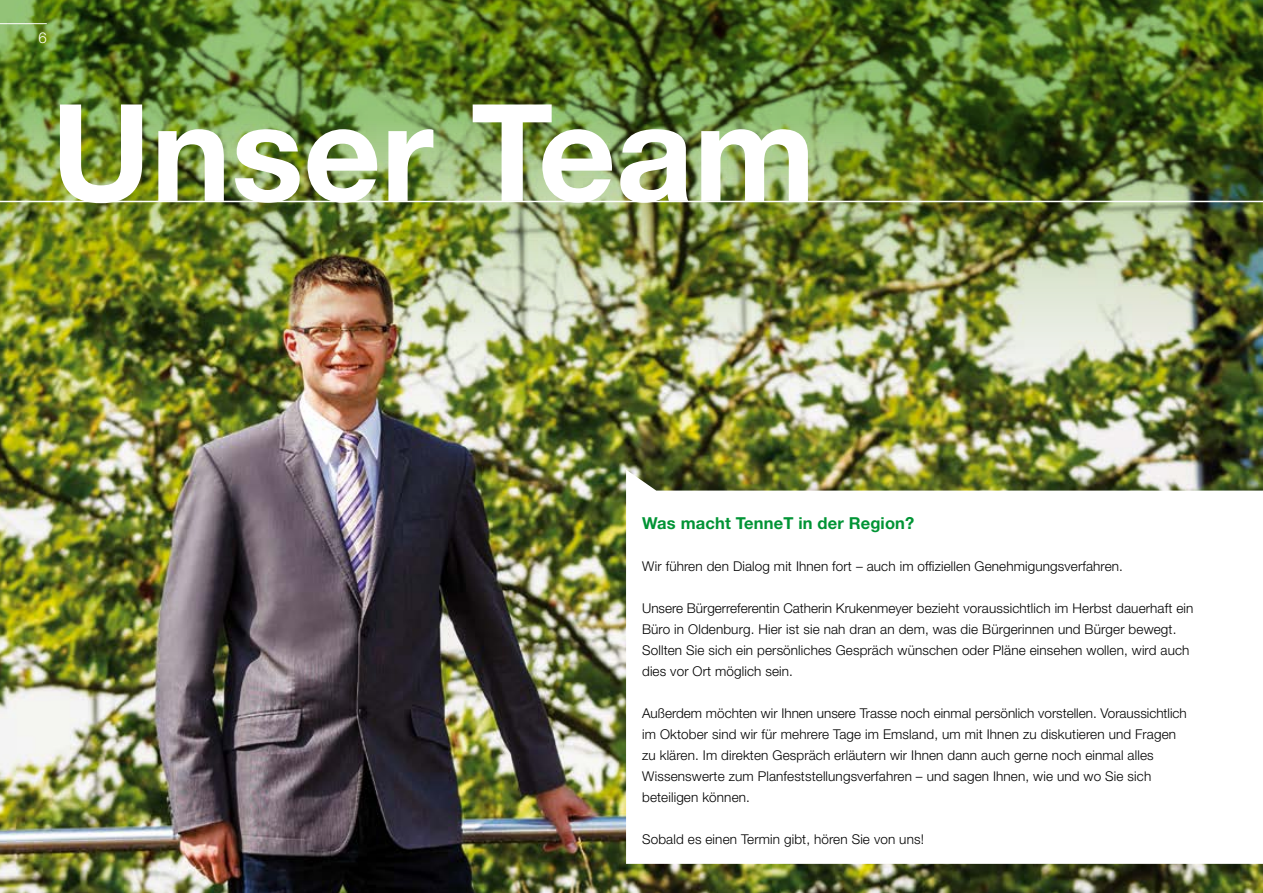
<style>
.page{position:relative;width:1263px;height:893px;background:#fff}
.page>*{position:absolute;margin:0;border:0;box-sizing:border-box;transform-origin:0 0}
.t1{font:700 135px "Helvetica Neue LT Pro";color:#fff}
.t2{font:700 16.5px "Helvetica Neue LT Pro";letter-spacing:.01em;color:#009435}
.t3{font:300 15px "Helvetica Neue LT Pro";color:#fff}
.t4{font:300 13.5px/21px "Helvetica Neue LT Pro";letter-spacing:.01em;color:#000}
</style>
<div class="page">
<img style="left:0;top:553px;width:1263px;height:340px">
<img style="left:0;top:0;width:1263px;height:553px">
<hr style="left:0;top:201px;width:1263px;height:1px;background:#fff">
<hr style="left:0;top:23px;width:47px;height:1px;background:#fff">
<svg style="left:626px;top:470px;width:637px;height:394px"></svg>
<p class="t3" style="left:38px;top:28px;width:10px">6</p>
<h1 class="t1" style="left:51px;top:68px;width:766px">Unser Team</h1>
<p class="t2" style="left:642px;top:512px;width:274px">Was macht TenneT in der Region?</p>
<p class="t4" style="left:642px;top:555px;width:482px">Wir führen den Dialog mit Ihnen fort – auch im offiziellen Genehmigungsverfahren.</p>
<p class="t4" style="left:642px;top:597px;width:553px">Unsere Bürgerreferentin Catherin Krukenmeyer bezieht voraussichtlich im Herbst dauerhaft ein Büro in Oldenburg. Hier ist sie nah dran an dem, was die Bürgerinnen und Bürger bewegt.<br>Sollten Sie sich ein persönliches Gespräch wünschen oder Pläne einsehen wollen, wird auch dies vor Ort möglich sein.</p>
<p class="t4" style="left:642px;top:702px;width:546px">Außerdem möchten wir Ihnen unsere Trasse noch einmal persönlich vorstellen. Voraussichtlich im Oktober sind wir für mehrere Tage im Emsland, um mit Ihnen zu diskutieren und Fragen zu klären. Im direkten Gespräch erläutern wir Ihnen dann auch gerne noch einmal alles Wissenswerte zum Planfeststellungsverfahren – und sagen Ihnen, wie und wo Sie sich beteiligen können.</p>
<p class="t4" style="left:642px;top:828px;width:283px">Sobald es einen Termin gibt, hören Sie von uns!</p>
</div>
